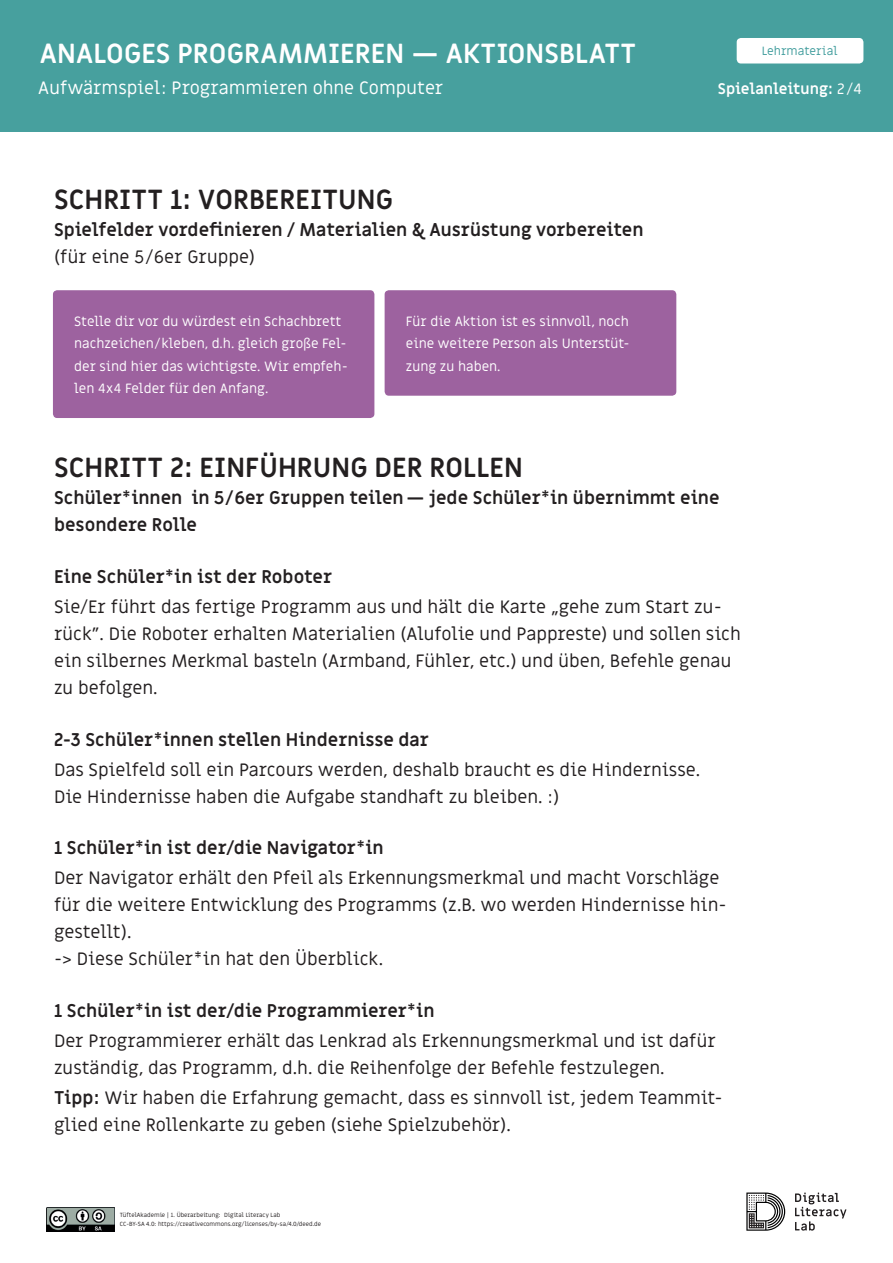
<style>
.page{position:relative;width:893px;height:1263px;background:#fff}
.page>*{position:absolute;margin:0;border:0;box-sizing:border-box;transform-origin:0 0}
.t1{font:700 27px "Miriam Libre";color:#231f20}
.t2{font:700 27px "Miriam Libre";color:#fff}
.t3{font:18px/27px "Miriam Libre";color:#231f20}
.t4{font:700 18px/27px "Miriam Libre";color:#231f20}
.t5{font:18px "Miriam Libre";color:#fff}
.t6{font:700 15px "Miriam Libre";color:#fff}
.t7{font:13.5px/22.5px "Miriam Libre";color:#fff}
.t8{font:12px "Miriam Libre";color:#439e9e}
.t9{font:6px/9px "Miriam Libre";color:#231f20}
.s1{font-weight:400}
.s2{font-weight:700}
</style>
<div class="page">
<div style="left:0;top:0;width:893px;height:131px;background:#47a09e"></div>
<div style="left:737px;top:38px;width:126px;height:25px;background:#fff;border-radius:4px"></div>
<svg style="left:746px;top:1192px;width:39px;height:39px"></svg>
<svg style="left:795px;top:1192px;width:51px;height:38px"></svg>
<img style="left:47px;top:1207px;width:68px;height:24px">
<div style="left:53px;top:290px;width:321px;height:128px;background:#9d629f;border-radius:4px"></div>
<div style="left:385px;top:290px;width:291px;height:106px;background:#9d629f;border-radius:4px"></div>
<h1 class="t2" style="left:40px;top:37px;width:598px">ANALOGES PROGRAMMIEREN — AKTIONSBLATT</h1>
<p class="t8" style="left:762px;top:44px;width:77px">Lehrmaterial</p>
<p class="t5" style="left:38px;top:77px;width:406px">Aufwärmspiel: Programmieren ohne Computer</p>
<p class="t6" style="left:718px;top:80px;width:146px">Spielanleitung: <span class="s1">2/4</span></p>
<h1 class="t1" style="left:54px;top:183px;width:340px">SCHRITT 1: VORBEREITUNG</h1>
<p class="t4" style="left:54px;top:217px;width:591px">Spielfelder vordefinieren / Materialien &amp; Ausrüstung vorbereiten</p>
<p class="t3" style="left:54px;top:244px;width:203px">(für eine 5/6er Gruppe)</p>
<p class="t7" style="left:74px;top:310px;width:275px">Stelle dir vor du würdest ein Schachbrett nachzeichen/kleben, d.h. gleich große Fel&shy;der sind hier das wichtigste. Wir empfeh&shy;len 4x4 Felder für den Anfang.</p>
<p class="t7" style="left:406px;top:310px;width:225px;text-align:justify">Für die Aktion ist es sinnvoll, noch eine weitere Person als Unterstüt&shy;zung zu haben.</p>
<h1 class="t1" style="left:54px;top:451px;width:470px">SCHRITT 2: EINFÜHRUNG DER ROLLEN</h1>
<p class="t4" style="left:54px;top:485px;width:667px">Schüler*innen in 5/6er Gruppen teilen — jede Schüler*in übernimmt eine besondere Rolle</p>
<p class="t4" style="left:54px;top:564px;width:280px">Eine Schüler*in ist der Roboter</p>
<p class="t3" style="left:54px;top:594px;width:688px">Sie/Er führt das fertige Programm aus und hält die Karte „gehe zum Start zu&shy;rück”. Die Roboter erhalten Materialien (Alufolie und Pappreste) und sollen sich ein silbernes Merkmal basteln (Armband, Fühler, etc.) und üben, Befehle genau zu befolgen.</p>
<p class="t4" style="left:54px;top:726px;width:376px">2-3 Schüler*innen stellen Hindernisse dar</p>
<p class="t3" style="left:54px;top:756px;width:648px">Das Spielfeld soll ein Parcours werden, deshalb braucht es die Hindernisse.<br>Die Hindernisse haben die Aufgabe standhaft zu bleiben. :)</p>
<p class="t4" style="left:54px;top:835px;width:331px">1 Schüler*in ist der/die Navigator*in</p>
<p class="t3" style="left:54px;top:865px;width:674px">Der Navigator erhält den Pfeil als Erkennungsmerkmal und macht Vorschläge für die weitere Entwicklung des Programms (z.B. wo werden Hindernisse hin&shy;gestellt).<br>-&gt; Diese Schüler*in hat den Überblick.</p>
<p class="t4" style="left:54px;top:998px;width:382px">1 Schüler*in ist der/die Programmierer*in</p>
<p class="t3" style="left:54px;top:1028px;width:663px">Der Programmierer erhält das Lenkrad als Erkennungsmerkmal und ist dafür zuständig, das Programm, d.h. die Reihenfolge der Befehle festzulegen.</p>
<p class="t3" style="left:54px;top:1085px;width:670px"><span class="s2">Tipp:</span> Wir haben die Erfahrung gemacht, dass es sinnvoll ist, jedem Teammit&shy;glied eine Rollenkarte zu geben (siehe Spielzubehör).</p>
<p class="t9" style="left:120px;top:1210px;width:203px">TüftelAkademie | 1. Überarbeitung: Digital Literacy Lab<br>CC-BY-SA 4.0: https://creativecommons.org/licenses/by-sa/4.0/deed.de</p>
</div>
